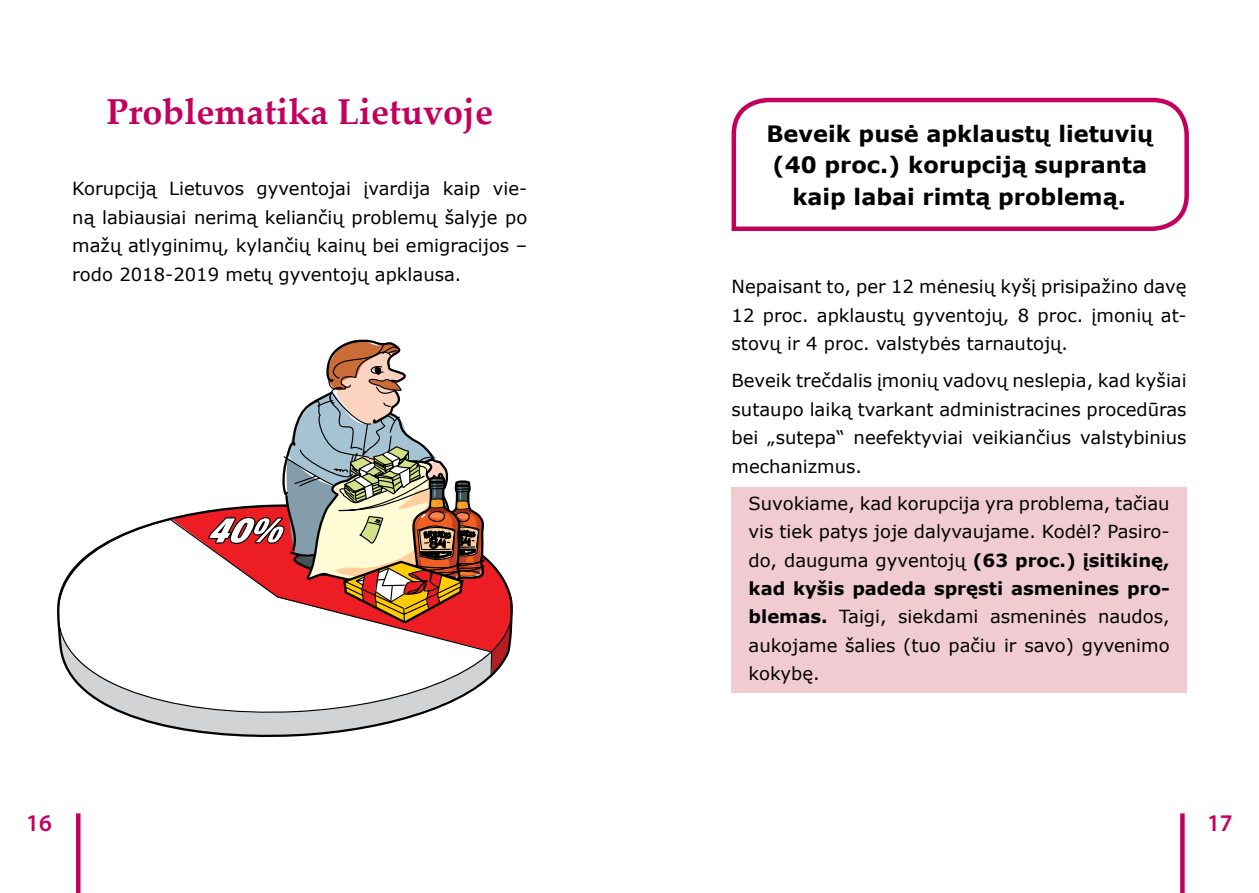
<style>
.page{position:relative;width:1259px;height:893px;background:#fff}
.page>*{position:absolute;margin:0;border:0;box-sizing:border-box;transform-origin:0 0}
.t1{font:700 36px "Palatino Linotype";color:#c4005f}
.t2{font:600 24px "Myriad Pro";color:#c4005f}
.t3{font:700 22.5px/31.5px "Verdana";color:#000;text-align:center}
.t4{font:18px/28.5px "Verdana";color:#000;text-align:justify}
.s1{font-weight:700}
</style>
<div class="page">
<div style="left:731px;top:487px;width:455px;height:206px;background:#f0cbd1"></div>
<svg style="left:731px;top:97px;width:458px;height:135px"></svg>
<svg style="left:57px;top:518px;width:437px;height:219px"></svg>
<svg style="left:168px;top:510px;width:325px;height:168px"></svg>
<svg style="left:207px;top:339px;width:306px;height:336px"></svg>
<svg style="left:1180px;top:813px;width:4px;height:80px"></svg>
<hr style="left:76px;top:813px;width:4px;height:80px;background:#c4005f">
<h1 class="t1" style="left:106px;top:86px;width:388px">Problematika Lietuvoje</h1>
<p class="t4" style="left:72px;top:174px;width:456px">Korupciją Lietuvos gyventojai įvardija kaip vie&shy;ną labiausiai nerimą keliančių problemų šalyje po mažų atlyginimų, kylančių kainų bei emigracijos – rodo 2018-2019 metų gyventojų apklausa.</p>
<p class="t3" style="left:766px;top:117px;width:388px">Beveik pusė apklaustų lietuvių (40 proc.) korupciją supranta kaip labai rimtą problemą.</p>
<p class="t4" style="left:731px;top:272px;width:456px">Nepaisant to, per 12 mėnesių kyšį prisipažino davę 12 proc. apklaustų gyventojų, 8 proc. įmonių at&shy;stovų ir 4 proc. valstybės tarnautojų.</p>
<p class="t4" style="left:731px;top:366px;width:456px">Beveik trečdalis įmonių vadovų neslepia, kad kyšiai sutaupo laiką tvarkant administracines procedūras bei „sutepa“ neefektyviai veikiančius valstybinius mechanizmus.</p>
<p class="t4" style="left:748px;top:488px;width:422px">Suvokiame, kad korupcija yra problema, tačiau vis tiek patys joje dalyvaujame. Kodėl? Pasiro&shy;do, dauguma gyventojų <span class="s1">(63 proc.) įsitikinę, kad kyšis padeda spręsti asmenines pro&shy;blemas.</span> Taigi, siekdami asmeninės naudos, aukojame šalies (tuo pačiu ir savo) gyvenimo kokybę.</p>
<h2 class="t2" style="left:26px;top:808px;width:27px">16</h2>
<h2 class="t2" style="left:1207px;top:808px;width:27px">17</h2>
</div>
